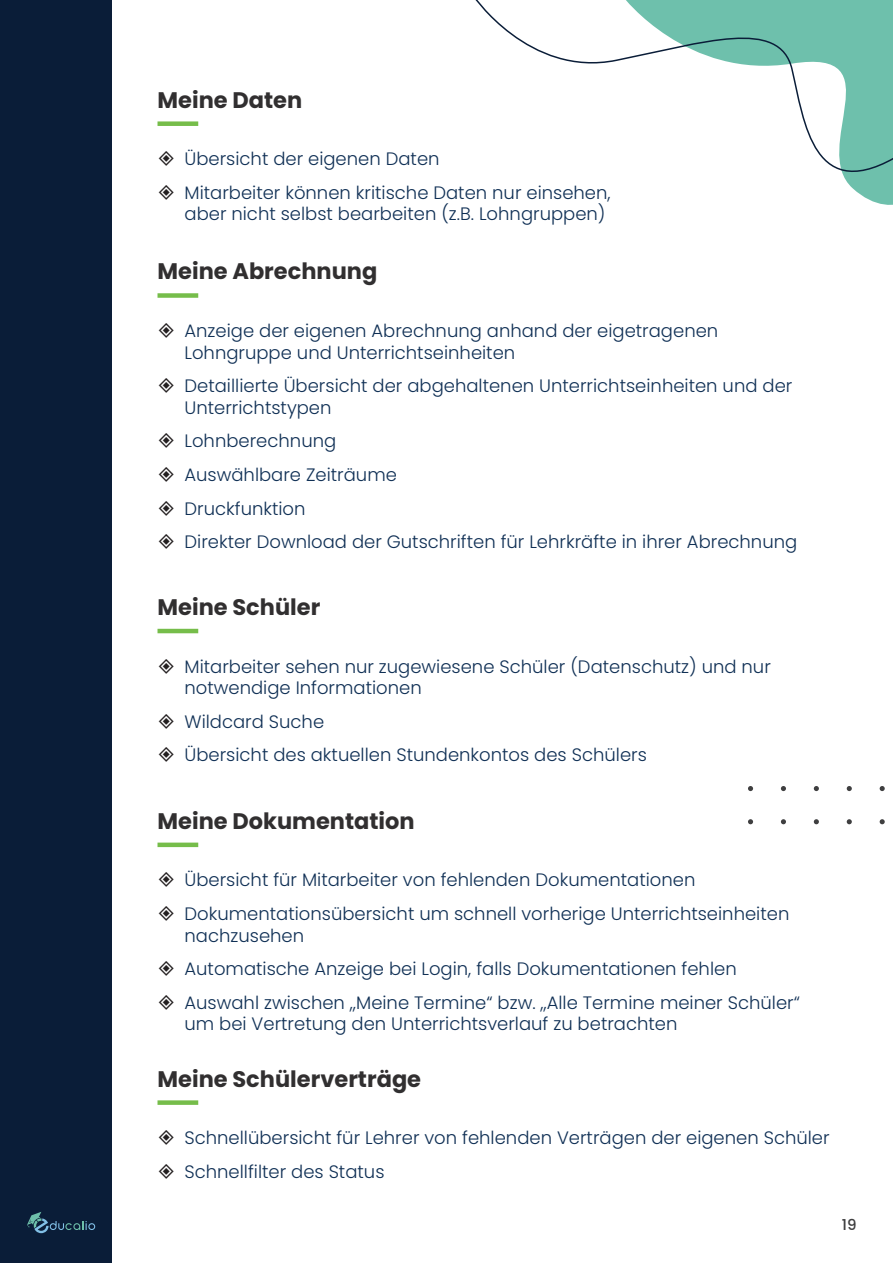
<style>
.page{position:relative;width:893px;height:1263px;background:#fff}
.page>*{position:absolute;margin:0;border:0;box-sizing:border-box;transform-origin:0 0}
.t1{font:700 22.5px "Poppins";color:#312f30}
.t2{font:300 18px/33.6px "Poppins";color:#103055}
.t3{font:500 15px "Poppins";color:#3e3e3f}
</style>
<div class="page">
<div style="left:158px;top:121px;width:40px;height:5px;background:#76bd4a"></div>
<div style="left:158px;top:293px;width:40px;height:5px;background:#76bd4a"></div>
<hr style="left:158px;top:629px;width:40px;height:4px;background:#76bd4a">
<div style="left:158px;top:842px;width:40px;height:5px;background:#76bd4a"></div>
<div style="left:158px;top:1100px;width:40px;height:5px;background:#76bd4a"></div>
<div style="left:0;top:0;width:111px;height:1263px;background:#0a1d38"></div>
<svg style="left:475px;top:0;width:418px;height:205px"></svg>
<svg style="left:880px;top:786px;width:5px;height:5px"></svg>
<svg style="left:880px;top:819px;width:5px;height:5px"></svg>
<svg style="left:847px;top:786px;width:5px;height:5px"></svg>
<svg style="left:847px;top:819px;width:5px;height:5px"></svg>
<svg style="left:814px;top:786px;width:5px;height:5px"></svg>
<svg style="left:814px;top:819px;width:5px;height:5px"></svg>
<svg style="left:781px;top:786px;width:5px;height:5px"></svg>
<svg style="left:781px;top:819px;width:5px;height:5px"></svg>
<svg style="left:748px;top:786px;width:5px;height:5px"></svg>
<svg style="left:748px;top:819px;width:5px;height:5px"></svg>
<svg style="left:27px;top:1212px;width:68px;height:21px"></svg>
<p class="t1" style="left:158px;top:87px;width:146px">Meine Daten</p>
<p class="t2" style="left:185px;top:142px;width:428px">Übersicht der eigenen Daten<br>Mitarbeiter können kritische Daten nur einsehen,</p>
<p class="t2" style="left:185px;top:197px;width:422px">aber nicht selbst bearbeiten (z.B. Lohngruppen)</p>
<p class="t1" style="left:158px;top:258px;width:221px">Meine Abrechnung</p>
<p class="t2" style="left:185px;top:320px;width:535px;line-height:21.6px">Anzeige der eigenen Abrechnung anhand der eigetragenen<br>Lohngruppe und Unterrichtseinheiten</p>
<p class="t2" style="left:185px;top:375px;width:609px;line-height:21.6px">Detaillierte Übersicht der abgehaltenen Unterrichtseinheiten und der<br>Unterrichtstypen</p>
<p class="t2" style="left:185px;top:424px;width:614px">Lohnberechnung<br>Auswählbare Zeiträume<br>Druckfunktion<br>Direkter Download der Gutschriften für Lehrkräfte in ihrer Abrechnung</p>
<p class="t1" style="left:158px;top:594px;width:164px">Meine Schüler</p>
<p class="t2" style="left:185px;top:655px;width:588px;line-height:21.6px">Mitarbeiter sehen nur zugewiesene Schüler (Datenschutz) und nur notwendige Informationen</p>
<p class="t2" style="left:185px;top:705px;width:464px">Wildcard Suche<br>Übersicht des aktuellen Stundenkontos des Schülers</p>
<p class="t1" style="left:158px;top:808px;width:259px">Meine Dokumentation</p>
<p class="t2" style="left:185px;top:863px;width:606px">Übersicht für Mitarbeiter von fehlenden Dokumentationen<br>Dokumentationsübersicht um schnell vorherige Unterrichtseinheiten</p>
<p class="t2" style="left:185px;top:918px;width:617px">nachzusehen<br>Automatische Anzeige bei Login, falls Dokumentationen fehlen<br>Auswahl zwischen „Meine Termine“ bzw. „Alle Termine meiner Schüler“</p>
<p class="t2" style="left:185px;top:1007px;width:494px">um bei Vertretung den Unterrichtsverlauf zu betrachten</p>
<p class="t1" style="left:158px;top:1065px;width:265px">Meine Schülerverträge</p>
<p class="t2" style="left:185px;top:1121px;width:647px">Schnellübersicht für Lehrer von fehlenden Verträgen der eigenen Schüler<br>Schnellfilter des Status</p>
<p class="t3" style="left:842px;top:1216px;width:16px">19</p>
</div>
